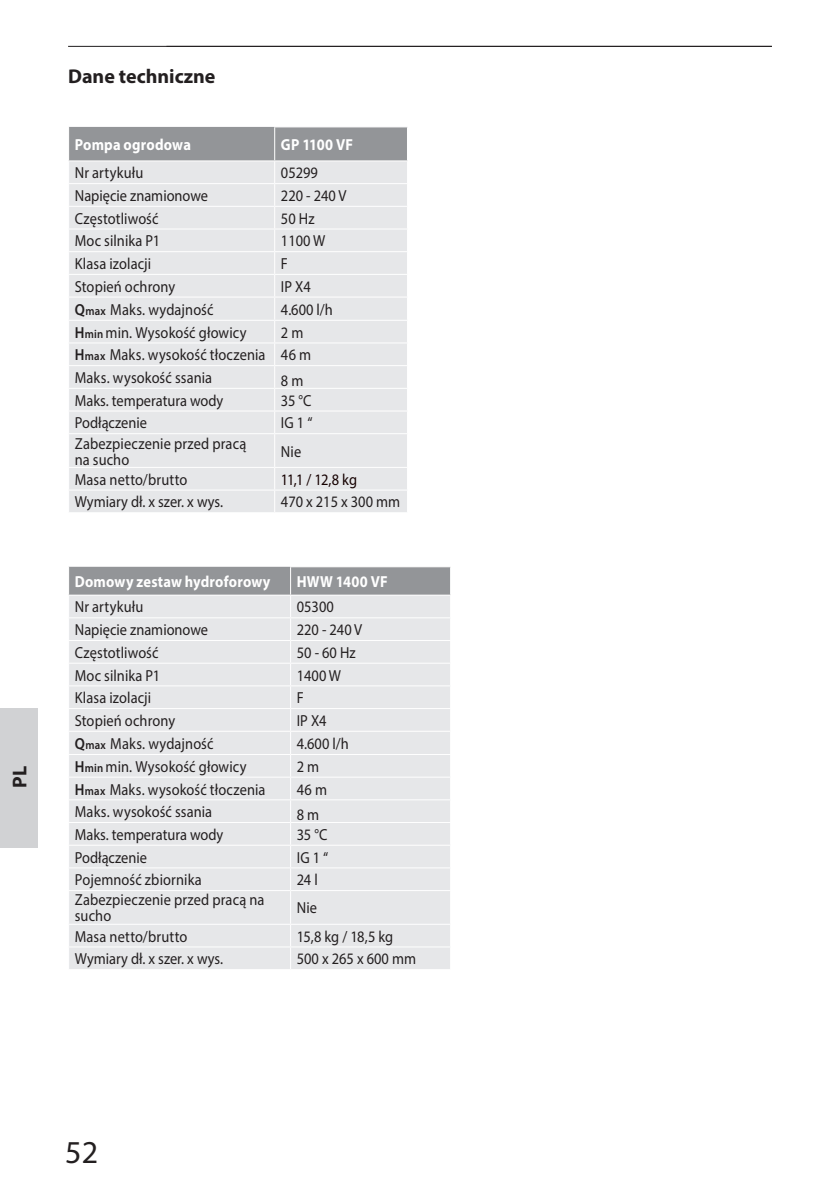
<style>
.page{position:relative;width:840px;height:1191px;background:#fff}
.page>*{position:absolute;margin:0;border:0;box-sizing:border-box;transform-origin:0 0}
.t1{font:32px "Myriad Pro";color:#231f20}
.t2{font:700 20px "Myriad Pro";color:#231f20}
.t3{font:16px/22.6px "Myriad Pro";letter-spacing:.005em;color:#231f20;scale:.9 1}
.t4{font:700 16px "Myriad Pro";letter-spacing:.015em;color:#fff;scale:.9 1}
.t5{font:16px "Myriad Pro";color:#150000;scale:.9 1}
.s1{font-weight:600}
.s2{font-weight:600;font-size:12px}
</style>
<div class="page">
<hr style="left:68px;top:46px;width:703px;height:1px;background:#231f20">
<div style="left:0;top:708px;width:38px;height:138px;background:#d1d2d4"></div>
<div style="left:69px;top:434px;width:338px;height:78px;background:#e6e7e9"></div>
<hr style="left:274px;top:434px;width:1px;height:33px;background:#fff">
<hr style="left:68px;top:467px;width:206px;height:1px;background:#fff">
<hr style="left:274px;top:467px;width:134px;height:1px;background:#fff">
<svg style="left:68px;top:127px;width:340px;height:306px;background:#dedfe1"></svg>
<hr style="left:68px;top:489px;width:206px;height:1px;background:#fff">
<hr style="left:274px;top:489px;width:134px;height:1px;background:#fff">
<svg style="left:274px;top:468px;width:1px;height:44px"></svg>
<hr style="left:274px;top:127px;width:1px;height:33px;background:#fff">
<hr style="left:407px;top:127px;width:1px;height:33px;background:#fff">
<div style="left:69px;top:891px;width:381px;height:78px;background:#e6e7e9"></div>
<hr style="left:290px;top:891px;width:1px;height:32px;background:#fff">
<hr style="left:68px;top:923px;width:222px;height:1px;background:#fff">
<hr style="left:290px;top:923px;width:161px;height:1px;background:#fff">
<hr style="left:68px;top:946px;width:222px;height:1px;background:#fff">
<hr style="left:290px;top:946px;width:161px;height:1px;background:#fff">
<svg style="left:290px;top:924px;width:1px;height:45px"></svg>
<svg style="left:68px;top:567px;width:383px;height:323px;background:#e0e1e3"></svg>
<p class="t2" style="left:7px;top:788px;width:24px;rotate:-90deg">PL</p>
<p class="t2" style="left:68px;top:63px;width:149px">Dane techniczne</p>
<p class="t4" style="left:75px;top:134px;width:130px">Pompa ogrodowa</p>
<p class="t4" style="left:281px;top:134px;width:82px">GP 1100 VF</p>
<p class="t3" style="left:75px;top:161px;width:78px">Nr artykułu</p>
<p class="t3" style="left:281px;top:161px;width:43px">05299</p>
<p class="t3" style="left:75px;top:184px;width:149px">Napięcie znamionowe</p>
<p class="t3" style="left:281px;top:184px;width:74px">220 - 240 V</p>
<p class="t3" style="left:75px;top:207px;width:94px">Częstotliwość</p>
<p class="t3" style="left:281px;top:207px;width:39px">50 Hz</p>
<p class="t3" style="left:75px;top:229px;width:96px">Moc silnika P1</p>
<p class="t3" style="left:281px;top:229px;width:51px">1100 W</p>
<p class="t3" style="left:75px;top:252px;width:86px">Klasa izolacji</p>
<p class="t3" style="left:281px;top:252px;width:9px">F</p>
<p class="t3" style="left:75px;top:275px;width:113px">Stopień ochrony</p>
<p class="t3" style="left:281px;top:275px;width:35px">IP X4</p>
<p class="t3" style="left:75px;top:298px;width:156px"><span class="s1">Q</span><span class="s2">max</span> Maks. wydajność</p>
<p class="t3" style="left:281px;top:298px;width:59px">4.600 l/h</p>
<p class="t3" style="left:75px;top:321px;width:192px"><span class="s1">H</span><span class="s2">min</span> min. Wysokość głowicy</p>
<p class="t3" style="left:75px;top:321px;width:264px;text-indent:206px">2 m<br><span class="s1">H</span><span class="s2">max</span> Maks. wysokość tłoczenia 46 m<br>Maks. wysokość ssania</p>
<p class="t3" style="left:281px;top:368px;width:26px">8 m</p>
<p class="t3" style="left:75px;top:389px;width:166px">Maks. temperatura wody</p>
<p class="t3" style="left:281px;top:389px;width:36px">35 °C</p>
<p class="t3" style="left:75px;top:411px;width:82px">Podłączenie</p>
<p class="t3" style="left:281px;top:411px;width:37px">IG 1 “</p>
<p class="t3" style="left:75px;top:435px;width:192px;line-height:16px">Zabezpieczenie przed pracą na sucho</p>
<p class="t3" style="left:281px;top:439px;width:24px">Nie</p>
<p class="t3" style="left:75px;top:468px;width:126px">Masa netto/brutto</p>
<p class="t5" style="left:281px;top:469px;width:86px">11,1 / 12,8 kg</p>
<p class="t3" style="left:75px;top:490px;width:166px">Wymiary dł. x szer. x wys.</p>
<p class="t3" style="left:281px;top:490px;width:134px">470 x 215 x 300 mm</p>
<p class="t4" style="left:75px;top:571px;width:219px">Domowy zestaw hydroforowy</p>
<p class="t4" style="left:296px;top:571px;width:103px">HWW 1400 VF</p>
<p class="t3" style="left:75px;top:595px;width:78px">Nr artykułu</p>
<p class="t3" style="left:296px;top:595px;width:43px">05300</p>
<p class="t3" style="left:75px;top:618px;width:149px">Napięcie znamionowe</p>
<p class="t3" style="left:296px;top:618px;width:74px">220 - 240 V</p>
<p class="t3" style="left:75px;top:641px;width:94px">Częstotliwość</p>
<p class="t3" style="left:296px;top:641px;width:67px">50 - 60 Hz</p>
<p class="t3" style="left:75px;top:663px;width:96px">Moc silnika P1</p>
<p class="t3" style="left:296px;top:663px;width:51px">1400 W</p>
<p class="t3" style="left:75px;top:686px;width:86px">Klasa izolacji</p>
<p class="t3" style="left:296px;top:686px;width:9px">F</p>
<p class="t3" style="left:75px;top:709px;width:113px">Stopień ochrony</p>
<p class="t3" style="left:296px;top:709px;width:35px">IP X4</p>
<p class="t3" style="left:75px;top:732px;width:156px"><span class="s1">Q</span><span class="s2">max</span> Maks. wydajność</p>
<p class="t3" style="left:297px;top:732px;width:59px">4.600 l/h</p>
<p class="t3" style="left:75px;top:755px;width:192px"><span class="s1">H</span><span class="s2">min</span> min. Wysokość głowicy</p>
<p class="t3" style="left:297px;top:755px;width:26px">2 m</p>
<p class="t3" style="left:75px;top:777px;width:213px"><span class="s1">H</span><span class="s2">max</span> Maks. wysokość tłoczenia</p>
<p class="t3" style="left:297px;top:777px;width:35px">46 m</p>
<p class="t3" style="left:75px;top:800px;width:154px">Maks. wysokość ssania</p>
<p class="t3" style="left:297px;top:802px;width:26px">8 m</p>
<p class="t3" style="left:75px;top:823px;width:166px">Maks. temperatura wody</p>
<p class="t3" style="left:297px;top:823px;width:36px">35 °C</p>
<p class="t3" style="left:75px;top:845px;width:82px">Podłączenie</p>
<p class="t3" style="left:297px;top:845px;width:37px">IG 1 “</p>
<p class="t3" style="left:75px;top:868px;width:142px">Pojemność zbiornika</p>
<p class="t3" style="left:297px;top:868px;width:25px">24 l</p>
<p class="t3" style="left:75px;top:891px;width:212px;line-height:16px">Zabezpieczenie przed pracą na sucho</p>
<p class="t3" style="left:297px;top:896px;width:24px">Nie</p>
<p class="t3" style="left:75px;top:924px;width:126px">Masa netto/brutto</p>
<p class="t3" style="left:297px;top:924px;width:109px">15,8 kg / 18,5 kg</p>
<p class="t3" style="left:75px;top:947px;width:166px">Wymiary dł. x szer. x wys.</p>
<p class="t3" style="left:297px;top:947px;width:134px">500 x 265 x 600 mm</p>
<h1 class="t1" style="left:65px;top:1132px;width:34px">52</h1>
</div>
